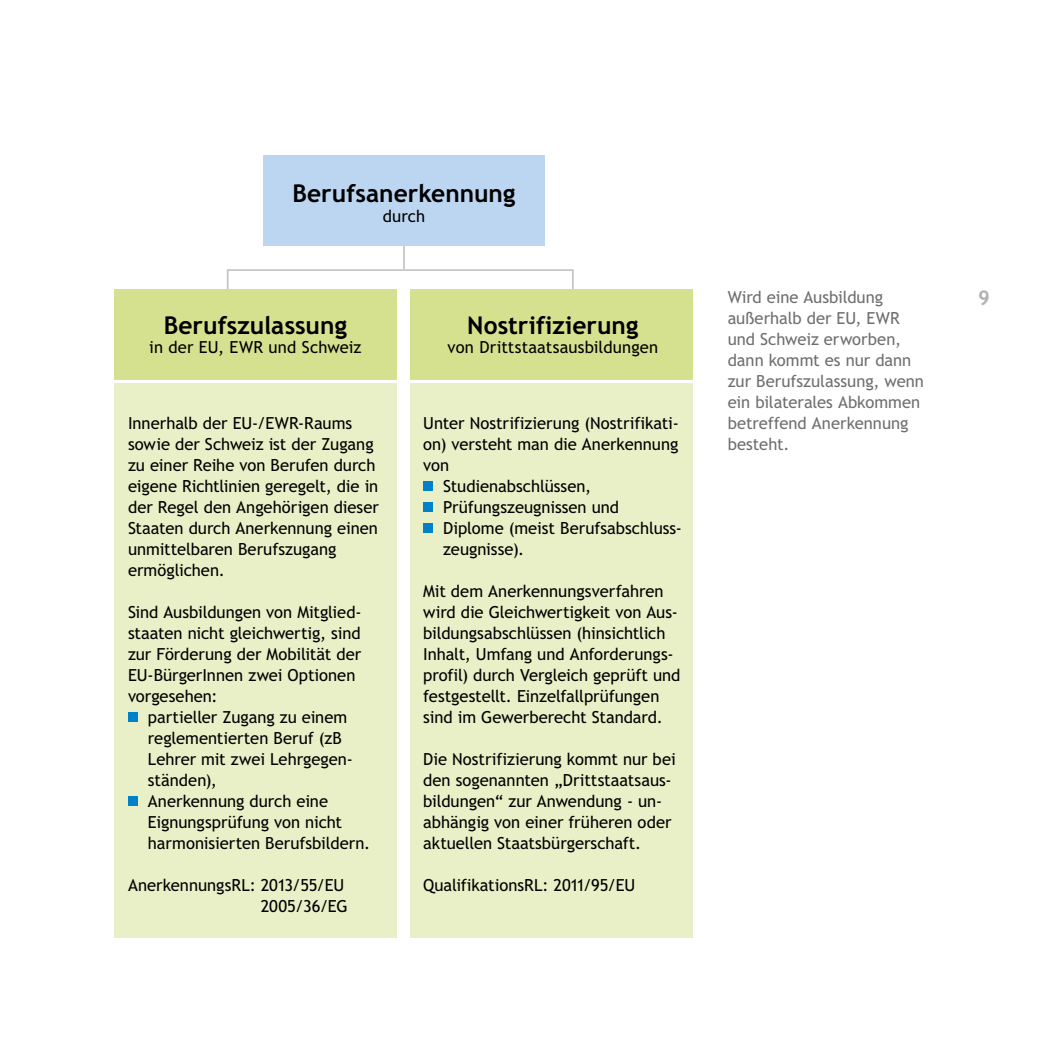
<style>
.page{position:relative;width:1042px;height:1042px;background:#fff}
.page>*{position:absolute;margin:0;border:0;box-sizing:border-box;transform-origin:0 0}
.t1{font:700 24.5px "Trebuchet SBG2";color:#000}
.t2{font:700 20.12px "Trebuchet SBG2";color:#b3b2b2}
.t3{font:16.62px/21px "Trebuchet SBG2";color:#000}
.t4{font:16.62px/21px "Trebuchet SBG2";color:#706f6f}
</style>
<div class="page">
<hr style="left:403px;top:245px;width:2px;height:24px;background:#c6c6c6">
<hr style="left:572px;top:270px;width:2px;height:21px;background:#c6c6c6">
<hr style="left:227px;top:270px;width:2px;height:21px;background:#c6c6c6">
<hr style="left:227px;top:269px;width:347px;height:2px;background:#c6c6c6">
<div style="left:263px;top:155px;width:281px;height:91px;background:#bcd6f1"></div>
<div style="left:114px;top:384px;width:283px;height:554px;background:#e9efc6"></div>
<div style="left:410px;top:384px;width:283px;height:554px;background:#e9efc6"></div>
<div style="left:114px;top:289px;width:283px;height:91px;background:#d6e190"></div>
<div style="left:410px;top:289px;width:283px;height:91px;background:#d6e190"></div>
<div style="left:128px;top:711px;width:10px;height:10px;background:#0081c9"></div>
<div style="left:128px;top:795px;width:10px;height:10px;background:#0081c9"></div>
<div style="left:423px;top:480px;width:10px;height:10px;background:#0081c9"></div>
<div style="left:423px;top:501px;width:10px;height:10px;background:#0081c9"></div>
<div style="left:423px;top:522px;width:10px;height:10px;background:#0081c9"></div>
<h1 class="t1" style="left:292px;top:178px;width:225px">Berufsanerkennung</h1>
<p class="t3" style="left:383px;top:206px;width:44px">durch</p>
<h1 class="t1" style="left:164px;top:310px;width:185px">Berufszulassung</h1>
<p class="t3" style="left:149px;top:337px;width:214px">in der EU, EWR und Schweiz</p>
<p class="t3" style="left:128px;top:413px;width:252px">Innerhalb der EU-/EWR-Raums sowie der Schweiz ist der Zugang zu einer Reihe von Berufen durch eigene Richtlinien geregelt, die in der Regel den Angehörigen dieser<br>Staaten durch Anerkennung einen unmittelbaren Berufszugang ermöglichen.</p>
<p class="t3" style="left:128px;top:602px;width:235px">Sind Ausbildungen von Mitglied&shy;staaten nicht gleichwertig, sind zur Förderung der Mobilität der<br>EU-BürgerInnen zwei Optionen vorgesehen:</p>
<p class="t3" style="left:148px;top:707px;width:224px">partieller Zugang zu einem reglementierten Beruf (zB<br>Lehrer mit zwei Lehrgegen&shy;ständen),<br>Anerkennung durch eine<br>Eignungsprüfung von nicht harmonisierten Berufsbildern.</p>
<p class="t3" style="left:128px;top:875px;width:221px;text-align:right">AnerkennungsRL: 2013/55/EU<br>2005/36/EG</p>
<h1 class="t1" style="left:467px;top:310px;width:173px">Nostrifizierung</h1>
<p class="t3" style="left:448px;top:337px;width:212px">von Drittstaatsausbildungen</p>
<p class="t3" style="left:423px;top:413px;width:257px">Unter Nostrifizierung (Nostrifikati-</p>
<p class="t3" style="left:423px;top:434px;width:257px">on) versteht man die Anerkennung</p>
<p class="t3" style="left:423px;top:455px;width:28px">von</p>
<p class="t3" style="left:443px;top:476px;width:150px">Studienabschlüssen,</p>
<p class="t3" style="left:443px;top:497px;width:177px">Prüfungszeugnissen und</p>
<p class="t3" style="left:443px;top:518px;width:240px">Diplome (meist Berufsabschluss-</p>
<p class="t3" style="left:443px;top:539px;width:83px">zeugnisse).</p>
<p class="t3" style="left:423px;top:581px;width:259px">Mit dem Anerkennungsverfahren wird die Gleichwertigkeit von Aus&shy;bildungsabschlüssen (hinsichtlich Inhalt, Umfang und Anforderungs&shy;profil) durch Vergleich geprüft und festgestellt. Einzelfallprüfungen sind im Gewerberecht Standard.</p>
<p class="t3" style="left:423px;top:749px;width:254px">Die Nostrifizierung kommt nur bei den sogenannten „Drittstaatsaus&shy;bildungen“ zur Anwendung - un&shy;abhängig von einer früheren oder aktuellen Staatsbürgerschaft.</p>
<p class="t3" style="left:423px;top:875px;width:214px">QualifikationsRL: 2011/95/EU</p>
<p class="t4" style="left:728px;top:287px;width:157px">Wird eine Ausbildung</p>
<p class="t2" style="left:978px;top:285px;width:13px">9</p>
<p class="t4" style="left:728px;top:308px;width:198px">außerhalb der EU, EWR und Schweiz erworben, dann kommt es nur dann zur Berufszulassung, wenn ein bilaterales Abkommen betreffend Anerkennung besteht.</p>
</div>
